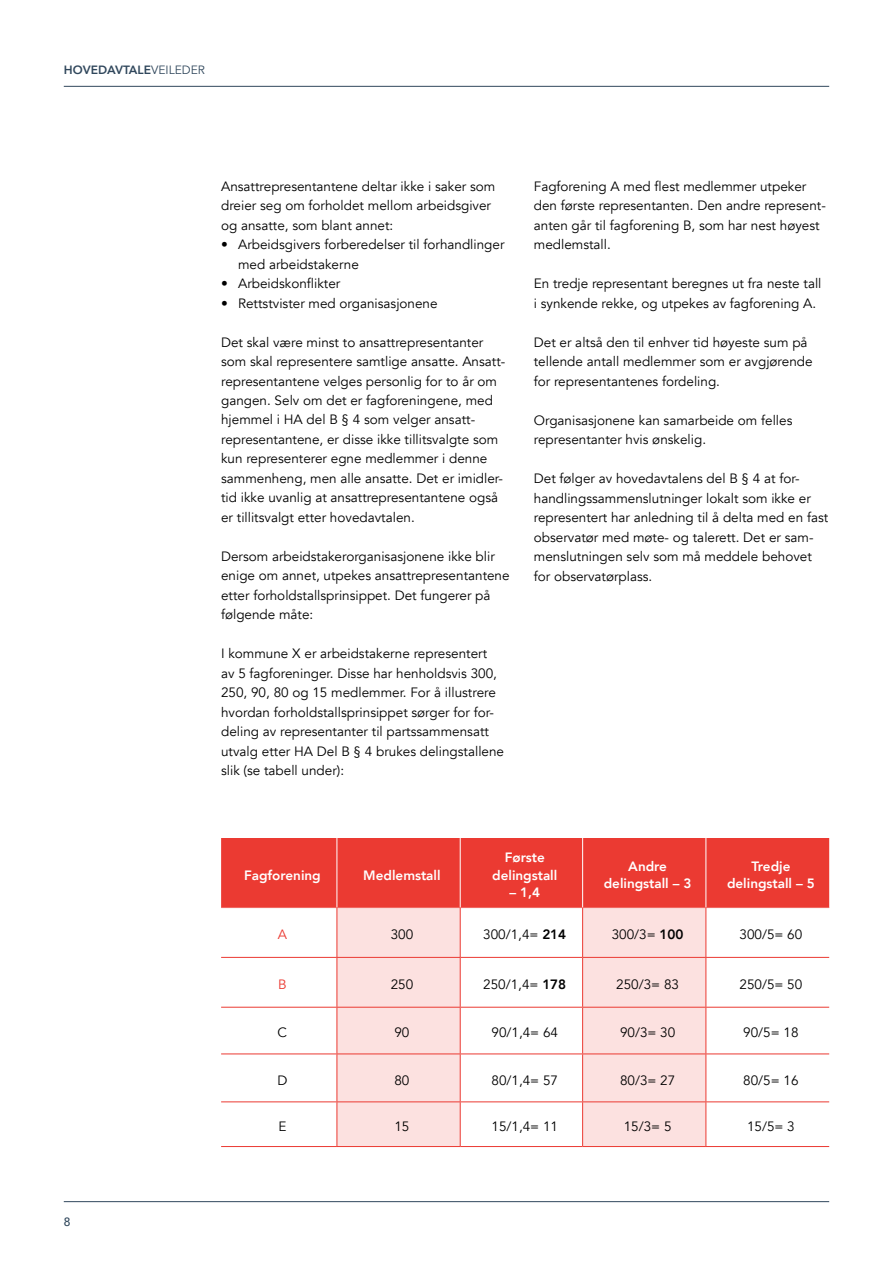
<style>
.page{position:relative;width:893px;height:1263px;background:#fff}
.page>*{position:absolute;margin:0;border:0;box-sizing:border-box;transform-origin:0 0}
.t1{font:13.5px/19.5px "Avenir";color:#000}
.t2{font:800 13.5px/17.2px "Avenir";color:#fff;text-align:center}
.t3{font:13.5px "Avenir";color:#eb3a32}
.t4{font:800 12px "Avenir";color:#30475c}
.t5{font:500 12px "Avenir";color:#30475c}
.s1{font-weight:400}
.s2{font-weight:800}
</style>
<div class="page">
<hr style="left:64px;top:86px;width:765px;height:1px;background:#30475c">
<hr style="left:64px;top:1201px;width:765px;height:1px;background:#30475c">
<div style="left:221px;top:838px;width:608px;height:69px;background:#eb3a32"></div>
<svg style="left:221px;top:908px;width:608px;height:238px"></svg>
<svg style="left:338px;top:908px;width:367px;height:238px;fill:#fce1e0"></svg>
<hr style="left:221px;top:907px;width:116px;height:1px;background:#ef615b">
<hr style="left:337px;top:907px;width:123px;height:1px;background:#ef615b">
<hr style="left:460px;top:907px;width:123px;height:1px;background:#ef615b">
<hr style="left:583px;top:907px;width:123px;height:1px;background:#ef615b">
<hr style="left:706px;top:907px;width:123px;height:1px;background:#ef615b">
<hr style="left:337px;top:908px;width:1px;height:49px;background:#eb3a32">
<hr style="left:460px;top:908px;width:1px;height:49px;background:#eb3a32">
<hr style="left:582px;top:908px;width:1px;height:49px;background:#eb3a32">
<hr style="left:705px;top:908px;width:1px;height:49px;background:#eb3a32">
<hr style="left:221px;top:957px;width:116px;height:1px;background:#eb3a32">
<hr style="left:337px;top:957px;width:123px;height:1px;background:#eb3a32">
<hr style="left:337px;top:958px;width:1px;height:49px;background:#eb3a32">
<hr style="left:460px;top:957px;width:123px;height:1px;background:#eb3a32">
<hr style="left:460px;top:958px;width:1px;height:49px;background:#eb3a32">
<hr style="left:583px;top:957px;width:123px;height:1px;background:#eb3a32">
<hr style="left:582px;top:958px;width:1px;height:49px;background:#eb3a32">
<hr style="left:706px;top:957px;width:123px;height:1px;background:#eb3a32">
<hr style="left:705px;top:958px;width:1px;height:49px;background:#eb3a32">
<hr style="left:221px;top:1007px;width:116px;height:1px;background:#eb3a32">
<hr style="left:337px;top:1007px;width:123px;height:1px;background:#eb3a32">
<hr style="left:337px;top:1007px;width:1px;height:46px;background:#eb3a32">
<hr style="left:460px;top:1007px;width:123px;height:1px;background:#eb3a32">
<hr style="left:460px;top:1007px;width:1px;height:46px;background:#eb3a32">
<hr style="left:583px;top:1007px;width:123px;height:1px;background:#eb3a32">
<hr style="left:582px;top:1007px;width:1px;height:46px;background:#eb3a32">
<hr style="left:706px;top:1007px;width:123px;height:1px;background:#eb3a32">
<hr style="left:705px;top:1007px;width:1px;height:46px;background:#eb3a32">
<hr style="left:221px;top:1053px;width:116px;height:1px;background:#eb3a32">
<hr style="left:337px;top:1053px;width:123px;height:1px;background:#eb3a32">
<hr style="left:337px;top:1054px;width:1px;height:47px;background:#eb3a32">
<hr style="left:460px;top:1053px;width:123px;height:1px;background:#eb3a32">
<hr style="left:460px;top:1054px;width:1px;height:47px;background:#eb3a32">
<hr style="left:583px;top:1053px;width:123px;height:1px;background:#eb3a32">
<hr style="left:582px;top:1054px;width:1px;height:47px;background:#eb3a32">
<hr style="left:706px;top:1053px;width:123px;height:1px;background:#eb3a32">
<hr style="left:705px;top:1054px;width:1px;height:47px;background:#eb3a32">
<hr style="left:221px;top:1101px;width:116px;height:1px;background:#eb3a32">
<hr style="left:337px;top:1101px;width:123px;height:1px;background:#eb3a32">
<hr style="left:337px;top:1102px;width:1px;height:44px;background:#eb3a32">
<hr style="left:460px;top:1101px;width:123px;height:1px;background:#eb3a32">
<hr style="left:460px;top:1102px;width:1px;height:44px;background:#eb3a32">
<hr style="left:583px;top:1101px;width:123px;height:1px;background:#eb3a32">
<hr style="left:582px;top:1102px;width:1px;height:44px;background:#eb3a32">
<hr style="left:706px;top:1101px;width:123px;height:1px;background:#eb3a32">
<hr style="left:705px;top:1102px;width:1px;height:44px;background:#eb3a32">
<hr style="left:221px;top:1146px;width:116px;height:1px;background:#eb3a32">
<hr style="left:337px;top:1146px;width:123px;height:1px;background:#eb3a32">
<hr style="left:460px;top:1146px;width:123px;height:1px;background:#eb3a32">
<hr style="left:583px;top:1146px;width:123px;height:1px;background:#eb3a32">
<hr style="left:706px;top:1146px;width:123px;height:1px;background:#eb3a32">
<hr style="left:337px;top:838px;width:1px;height:69px;background:#fff">
<hr style="left:460px;top:838px;width:1px;height:69px;background:#fff">
<hr style="left:582px;top:838px;width:1px;height:69px;background:#fff">
<hr style="left:705px;top:838px;width:1px;height:69px;background:#fff">
<p class="t4" style="left:64px;top:60px;width:143px">HOVEDAVTALE<span class="s1">VEILEDER</span></p>
<p class="t5" style="left:64px;top:1212px;width:8px">8</p>
<p class="t1" style="left:221px;top:176px;width:276px">Ansattrepresentantene deltar ikke i saker som dreier seg om forholdet mellom arbeidsgiver og ansatte, som blant annet:</p>
<p class="t1" style="left:238px;top:235px;width:268px;text-indent:-17px">• Arbeidsgivers forberedelser til forhandlinger med arbeidstakerne</p>
<p class="t1" style="left:221px;top:274px;width:121px">• Arbeidskonflikter</p>
<p class="t1" style="left:221px;top:293px;width:218px">• Rettstvister med organisasjonene</p>
<p class="t1" style="left:221px;top:332px;width:286px">Det skal være minst to ansattrepresentanter som skal representere samtlige ansatte. Ansatt&shy;representantene velges personlig for to år om gangen. Selv om det er fagforeningene, med hjemmel i HA del B § 4 som velger ansatt&shy;representantene, er disse ikke tillitsvalgte som kun representerer egne medlemmer i denne sammenheng, men alle ansatte. Det er imidler&shy;tid ikke uvanlig at ansattrepresentantene også er tillitsvalgt etter hovedavtalen.</p>
<p class="t1" style="left:221px;top:547px;width:290px">Dersom arbeidstakerorganisasjonene ikke blir enige om annet, utpekes ansattrepresentantene etter forholdstallsprinsippet. Det fungerer på følgende måte:</p>
<p class="t1" style="left:221px;top:644px;width:284px">I kommune X er arbeidstakerne representert<br>av 5 fagforeninger. Disse har henholdsvis 300, 250, 90, 80 og 15 medlemmer. For å illustrere hvordan forholdstallsprinsippet sørger for for&shy;deling av representanter til partssammensatt utvalg etter HA Del B § 4 brukes delingstallene slik (se tabell under):</p>
<p class="t1" style="left:534px;top:176px;width:293px">Fagforening A med flest medlemmer utpeker den første representanten. Den andre represent&shy;anten går til fagforening B, som har nest høyest medlemstall.</p>
<p class="t1" style="left:534px;top:274px;width:289px">En tredje representant beregnes ut fra neste tall i synkende rekke, og utpekes av fagforening A.</p>
<p class="t1" style="left:534px;top:332px;width:280px">Det er altså den til enhver tid høyeste sum på tellende antall medlemmer som er avgjørende for representantenes fordeling.</p>
<p class="t1" style="left:534px;top:410px;width:260px">Organisasjonene kan samarbeide om felles representanter hvis ønskelig.</p>
<p class="t1" style="left:534px;top:469px;width:296px">Det følger av hovedavtalens del B § 4 at for&shy;handlingssammenslutninger lokalt som ikke er representert har anledning til å delta med en fast observatør med møte- og talerett. Det er sam&shy;menslutningen selv som må meddele behovet for observatørplass.</p>
<p class="t2" style="left:244px;top:866px;width:78px">Fagforening</p>
<p class="t2" style="left:363px;top:866px;width:79px">Medlemstall</p>
<p class="t2" style="left:492px;top:849px;width:67px">Første delingstall</p>
<p class="t2" style="left:509px;top:883px;width:32px">– 1,4</p>
<p class="t2" style="left:604px;top:858px;width:89px">Andre delingstall – 3</p>
<p class="t2" style="left:727px;top:858px;width:89px">Tredje delingstall – 5</p>
<p class="t3" style="left:278px;top:926px;width:11px">A</p>
<p class="t1" style="left:391px;top:925px;width:24px">300</p>
<p class="t1" style="left:483px;top:925px;width:84px">300/1,4= <span class="s2">214</span></p>
<p class="t1" style="left:612px;top:925px;width:73px">300/3= <span class="s2">100</span></p>
<p class="t1" style="left:739px;top:925px;width:64px">300/5= 60</p>
<p class="t3" style="left:278px;top:976px;width:10px">B</p>
<p class="t1" style="left:391px;top:975px;width:24px">250</p>
<p class="t1" style="left:483px;top:975px;width:84px">250/1,4= <span class="s2">178</span></p>
<p class="t1" style="left:616px;top:975px;width:64px">250/3= 83</p>
<p class="t1" style="left:739px;top:975px;width:64px">250/5= 50</p>
<p class="t1" style="left:278px;top:1023px;width:11px">C</p>
<p class="t1" style="left:394px;top:1023px;width:17px">90</p>
<p class="t1" style="left:491px;top:1023px;width:68px">90/1,4= 64</p>
<p class="t1" style="left:620px;top:1023px;width:57px">90/3= 30</p>
<p class="t1" style="left:743px;top:1023px;width:57px">90/5= 18</p>
<p class="t1" style="left:277px;top:1070px;width:12px">D</p>
<p class="t1" style="left:394px;top:1070px;width:17px">80</p>
<p class="t1" style="left:491px;top:1070px;width:68px">80/1,4= 57</p>
<p class="t1" style="left:620px;top:1070px;width:57px">80/3= 27</p>
<p class="t1" style="left:743px;top:1070px;width:57px">80/5= 16</p>
<p class="t1" style="left:278px;top:1117px;width:10px">E</p>
<p class="t1" style="left:394px;top:1117px;width:17px">15</p>
<p class="t1" style="left:491px;top:1117px;width:68px">15/1,4= 11</p>
<p class="t1" style="left:624px;top:1117px;width:49px">15/3= 5</p>
<p class="t1" style="left:747px;top:1117px;width:49px">15/5= 3</p>
</div>
